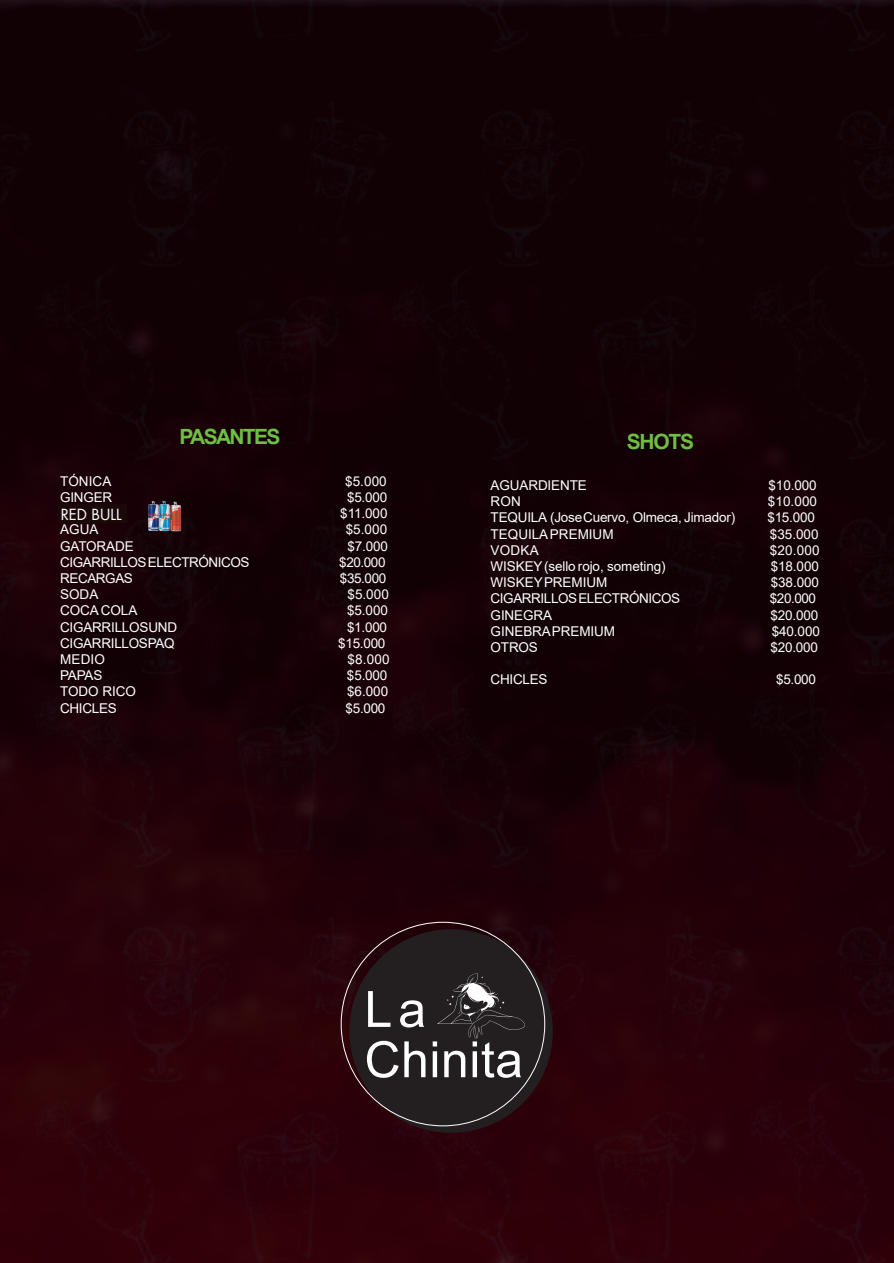
<style>
.page{position:relative;width:894px;height:1263px;background:#fff}
.page>*{position:absolute;margin:0;border:0;box-sizing:border-box;transform-origin:0 0}
.t1{font:50.1px/50.4px "Arial";letter-spacing:.01em;color:#fff}
.t2{font:700 21px "Arial";letter-spacing:-.08em;color:#6ebe44}
.t3{font:15px "Futura Com";color:#fff}
.t4{font:13.5px "Arial";letter-spacing:-.01em;color:#fff}
.t5{font:13.5px "Arial";letter-spacing:-.03em;color:#fff}
</style>
<div class="page">
<div style="left:1px;top:0;width:892px;height:1263px;background:linear-gradient(to bottom,#0a0104,#2d020a)"></div>
<div style="left:349px;top:929px;width:204px;height:204px;background:#231f20;border-radius:50%"></div>
<div style="left:58px;top:504px;width:69px;height:19px;background:#1b090a"></div>
<svg style="left:437px;top:973px;width:88px;height:66px"></svg>
<img style="left:148px;top:499px;width:23px;height:33px">
<img style="left:167px;top:501px;width:16px;height:33px">
<h2 class="t2" style="left:179px;top:429px;width:102px">PASANTES</h2>
<p class="t4" style="left:60px;top:476px;width:53px">TÓNICA</p>
<p class="t4" style="left:345px;top:476px;width:43px">$5.000</p>
<p class="t4" style="left:60px;top:492px;width:54px">GINGER</p>
<p class="t4" style="left:347px;top:492px;width:42px">$5.000</p>
<p class="t4" style="left:60px;top:508px;width:65px">REDBULL</p>
<p class="t4" style="left:340px;top:508px;width:49px">$11.000</p>
<p class="t4" style="left:60px;top:525px;width:40px">AGUA</p>
<p class="t4" style="left:346px;top:525px;width:43px">$5.000</p>
<p class="t4" style="left:60px;top:541px;width:75px">GATORADE</p>
<p class="t4" style="left:347px;top:541px;width:42px">$7.000</p>
<p class="t5" style="left:60px;top:557px;width:191px">CIGARRILLOSELECTRÓNICOS</p>
<p class="t4" style="left:339px;top:557px;width:48px">$20.000</p>
<p class="t5" style="left:60px;top:573px;width:74px">RECARGAS</p>
<p class="t4" style="left:340px;top:573px;width:48px">$35.000</p>
<p class="t4" style="left:60px;top:589px;width:40px">SODA</p>
<p class="t4" style="left:348px;top:589px;width:43px">$5.000</p>
<p class="t4" style="left:60px;top:606px;width:79px">COCA COLA</p>
<p class="t4" style="left:347px;top:606px;width:42px">$5.000</p>
<p class="t4" style="left:60px;top:622px;width:119px">CIGARRILLOSUND</p>
<p class="t4" style="left:347px;top:622px;width:42px">$1.000</p>
<p class="t4" style="left:60px;top:638px;width:116px">CIGARRILLOSPAQ</p>
<p class="t4" style="left:338px;top:638px;width:49px">$15.000</p>
<p class="t4" style="left:60px;top:654px;width:46px">MEDIO</p>
<p class="t4" style="left:348px;top:654px;width:44px">$8.000</p>
<p class="t4" style="left:60px;top:670px;width:44px">PAPAS</p>
<p class="t4" style="left:347px;top:670px;width:42px">$5.000</p>
<p class="t4" style="left:60px;top:687px;width:78px">TODO RICO</p>
<p class="t4" style="left:347px;top:687px;width:43px">$6.000</p>
<p class="t4" style="left:60px;top:703px;width:58px">CHICLES</p>
<p class="t4" style="left:346px;top:703px;width:41px">$5.000</p>
<p class="t3" style="left:61px;top:507px;width:62px">RED BULL</p>
<h2 class="t2" style="left:627px;top:433px;width:69px">SHOTS</h2>
<p class="t4" style="left:491px;top:480px;width:98px">AGUARDIENTE</p>
<p class="t4" style="left:769px;top:480px;width:50px">$10.000</p>
<p class="t4" style="left:491px;top:496px;width:32px">RON</p>
<p class="t4" style="left:768px;top:496px;width:51px">$10.000</p>
<p class="t4" style="left:491px;top:513px;width:246px">TEQUILA (JoseCuervo, Olmeca, Jimador)</p>
<p class="t4" style="left:767px;top:513px;width:49px">$15.000</p>
<p class="t4" style="left:491px;top:529px;width:124px">TEQUILAPREMIUM</p>
<p class="t4" style="left:770px;top:529px;width:50px">$35.000</p>
<p class="t4" style="left:491px;top:545px;width:50px">VODKA</p>
<p class="t4" style="left:770px;top:545px;width:52px">$20.000</p>
<p class="t4" style="left:491px;top:561px;width:176px">WISKEY(sello rojo, someting)</p>
<p class="t4" style="left:771px;top:561px;width:50px">$18.000</p>
<p class="t4" style="left:491px;top:577px;width:118px">WISKEYPREMIUM</p>
<p class="t4" style="left:771px;top:577px;width:50px">$38.000</p>
<p class="t5" style="left:491px;top:594px;width:191px">CIGARRILLOSELECTRÓNICOS</p>
<p class="t4" style="left:770px;top:594px;width:48px">$20.000</p>
<p class="t4" style="left:491px;top:610px;width:63px">GINEGRA</p>
<p class="t4" style="left:770px;top:610px;width:49px">$20.000</p>
<p class="t4" style="left:491px;top:626px;width:126px">GINEBRAPREMIUM</p>
<p class="t4" style="left:772px;top:626px;width:50px">$40.000</p>
<p class="t4" style="left:491px;top:642px;width:49px">OTROS</p>
<p class="t4" style="left:770px;top:642px;width:49px">$20.000</p>
<p class="t4" style="left:491px;top:675px;width:58px">CHICLES</p>
<p class="t4" style="left:776px;top:675px;width:41px">$5.000</p>
<h1 class="t1" style="left:364px;top:989px;width:160px">La<br>Chinita</h1>
</div>
